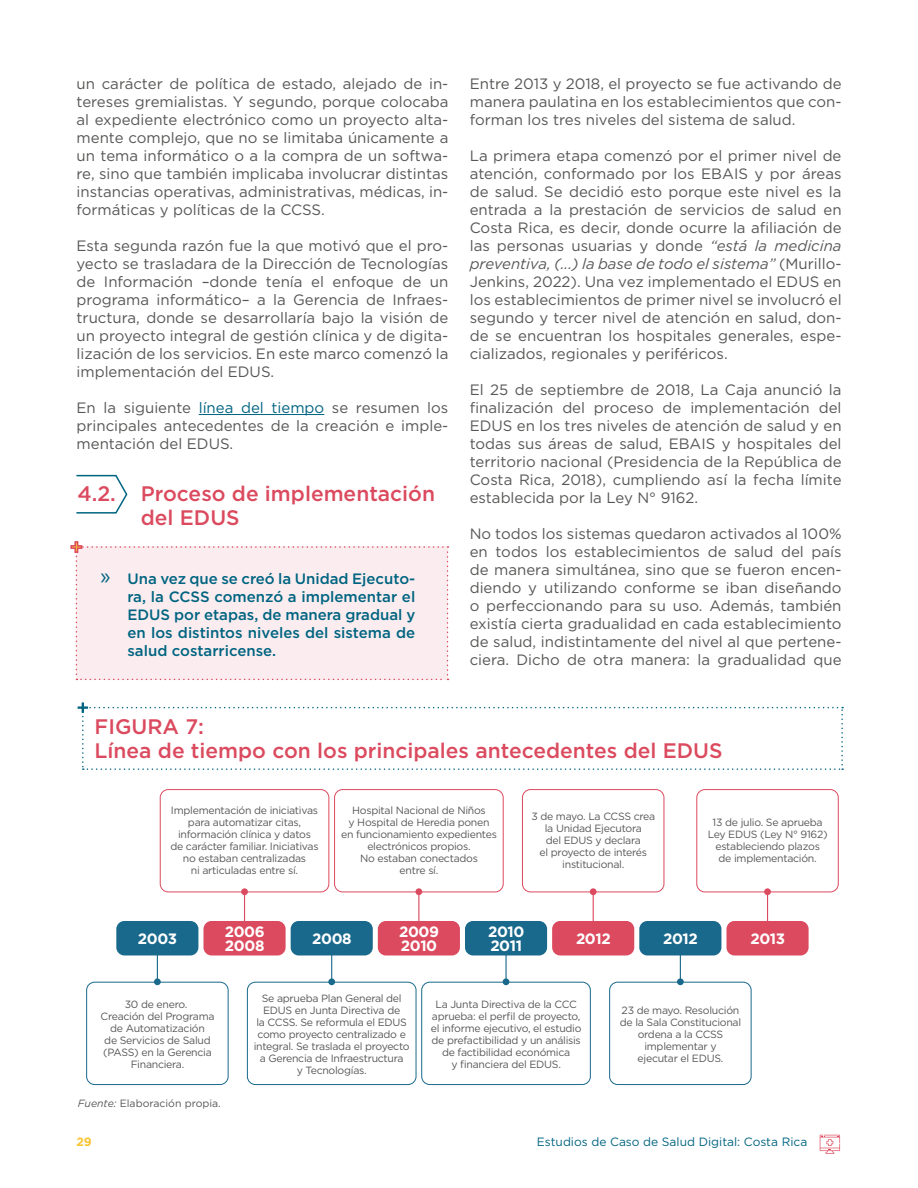
<style>
.page{position:relative;width:918px;height:1188px;background:#fff}
.page>*{position:absolute;margin:0;border:0;box-sizing:border-box;transform-origin:0 0}
.t1{font:500 21px/24px "Gotham";color:#db4a5e}
.t2{font:15px/18px "Gotham";color:#575756;text-align:justify}
.t3{font:500 15px/18px "Gotham";color:#006481;text-align:justify}
.t4{font:700 15px/13.5px "Gotham";letter-spacing:-.025em;color:#fff}
.t5{font:12px "Gotham";color:#006481}
.t6{font:700 12px "Gotham";color:#f8c533}
.t7{font:10.5px/12px "Gotham";letter-spacing:-.025em;color:#575756;text-align:center}
.t8{font:10.5px "Gotham";color:#575756}
.s1{color:#006481}
.s2{font-family:"Myriad Pro";font-weight:400;font-size:24px}
.s3{font-style:italic}
</style>
<div class="page">
<svg style="left:820px;top:1135px;width:20px;height:19px"></svg>
<svg style="left:70px;top:541px;width:379px;height:139px;background:#faecee"></svg>
<hr style="left:199px;top:414px;width:125px;height:1px;background:#006481">
<svg style="left:78px;top:702px;width:765px;height:68px"></svg>
<hr style="left:157px;top:952px;width:1px;height:30px;background:#19698c">
<div style="left:154px;top:978px;width:7px;height:7px;background:#19698c;border-radius:50%"></div>
<hr style="left:244px;top:892px;width:1px;height:30px;background:#db4a5e">
<div style="left:241px;top:888px;width:7px;height:7px;background:#db4a5e;border-radius:50%"></div>
<hr style="left:418px;top:892px;width:1px;height:30px;background:#db4a5e">
<div style="left:415px;top:888px;width:7px;height:7px;background:#db4a5e;border-radius:50%"></div>
<hr style="left:593px;top:892px;width:1px;height:30px;background:#db4a5e">
<div style="left:590px;top:888px;width:7px;height:7px;background:#db4a5e;border-radius:50%"></div>
<hr style="left:767px;top:892px;width:1px;height:30px;background:#db4a5e">
<div style="left:764px;top:888px;width:7px;height:7px;background:#db4a5e;border-radius:50%"></div>
<hr style="left:331px;top:952px;width:1px;height:30px;background:#19698c">
<div style="left:328px;top:978px;width:7px;height:7px;background:#19698c;border-radius:50%"></div>
<hr style="left:505px;top:952px;width:2px;height:30px;background:#19698c">
<div style="left:503px;top:978px;width:6px;height:7px;background:#19698c;border-radius:50%"></div>
<hr style="left:680px;top:952px;width:1px;height:30px;background:#19698c">
<div style="left:677px;top:978px;width:7px;height:7px;background:#19698c;border-radius:50%"></div>
<div style="left:116px;top:921px;width:82px;height:34px;background:#19698c;border-radius:8px"></div>
<div style="left:203px;top:921px;width:83px;height:34px;background:#db4a5e;border-radius:8px"></div>
<div style="left:160px;top:789px;width:169px;height:103px;border:1px solid #db4a5e;border-radius:8px"></div>
<div style="left:247px;top:982px;width:169px;height:103px;border:1px solid #19698c;border-radius:8px"></div>
<div style="left:421px;top:982px;width:170px;height:103px;border:1px solid #19698c;border-radius:8px"></div>
<div style="left:334px;top:789px;width:170px;height:103px;border:1px solid #db4a5e;border-radius:8px"></div>
<div style="left:522px;top:789px;width:142px;height:103px;border:1px solid #db4a5e;border-radius:8px"></div>
<div style="left:86px;top:982px;width:143px;height:103px;border:1px solid #19698c;border-radius:8px"></div>
<div style="left:609px;top:982px;width:142px;height:103px;border:1px solid #19698c;border-radius:8px"></div>
<div style="left:696px;top:789px;width:143px;height:103px;border:1px solid #db4a5e;border-radius:8px"></div>
<div style="left:291px;top:921px;width:82px;height:34px;background:#19698c;border-radius:8px"></div>
<div style="left:378px;top:921px;width:82px;height:34px;background:#db4a5e;border-radius:8px"></div>
<div style="left:465px;top:921px;width:82px;height:34px;background:#19698c;border-radius:8px"></div>
<div style="left:552px;top:921px;width:82px;height:34px;background:#db4a5e;border-radius:8px"></div>
<div style="left:639px;top:921px;width:82px;height:34px;background:#19698c;border-radius:8px"></div>
<div style="left:726px;top:921px;width:83px;height:34px;background:#db4a5e;border-radius:8px"></div>
<svg style="left:76px;top:474px;width:52px;height:40px"></svg>
<p class="t2" style="left:77px;top:74px;width:373px">un carácter de política de estado, alejado de in&shy;tereses gremialistas. Y segundo, porque colocaba al expediente electrónico como un proyecto alta&shy;mente complejo, que no se limitaba únicamente a un tema informático o a la compra de un softwa&shy;re, sino que también implicaba involucrar distintas instancias operativas, administrativas, médicas, in&shy;formáticas y políticas de la CCSS.</p>
<p class="t2" style="left:77px;top:236px;width:373px">Esta segunda razón fue la que motivó que el pro&shy;yecto se trasladara de la Dirección de Tecnologías de Información –donde tenía el enfoque de un programa informático– a la Gerencia de Infraes&shy;tructura, donde se desarrollaría bajo la visión de un proyecto integral de gestión clínica y de digita&shy;lización de los servicios. En este marco comenzó la implementación del EDUS.</p>
<p class="t2" style="left:77px;top:398px;width:373px">En la siguiente <span class="s1">línea del tiempo</span> se resumen los principales antecedentes de la creación e imple&shy;mentación del EDUS.</p>
<h1 class="t1" style="left:141px;top:481px;width:296px;text-indent:-63px">4.2. Proceso de implementación del EDUS</h1>
<p class="t3" style="left:127px;top:569px;width:289px;text-indent:-27px"><span class="s2">»</span> Una vez que se creó la Unidad Ejecuto&shy;ra, la CCSS comenzó a implementar el EDUS por etapas, de manera gradual y en los distintos niveles del sistema de salud costarricense.</p>
<p class="t2" style="left:470px;top:74px;width:373px">Entre 2013 y 2018, el proyecto se fue activando de manera paulatina en los establecimientos que con&shy;forman los tres niveles del sistema de salud.</p>
<p class="t2" style="left:470px;top:146px;width:373px">La primera etapa comenzó por el primer nivel de atención, conformado por los EBAIS y por áreas de salud. Se decidió esto porque este nivel es la entrada a la prestación de servicios de salud en Costa Rica, es decir, donde ocurre la afiliación de las personas usuarias y donde <span class="s3">“está la medicina preventiva, (...) la base de todo el sistema”</span> (Murillo-Jenkins, 2022). Una vez implementado el EDUS en los establecimientos de primer nivel se involucró el segundo y tercer nivel de atención en salud, don&shy;de se encuentran los hospitales generales, espe&shy;cializados, regionales y periféricos.</p>
<p class="t2" style="left:470px;top:380px;width:373px">El 25 de septiembre de 2018, La Caja anunció la finalización del proceso de implementación del EDUS en los tres niveles de atención de salud y en todas sus áreas de salud, EBAIS y hospitales del territorio nacional (Presidencia de la República de Costa Rica, 2018), cumpliendo así la fecha límite establecida por la Ley N° 9162.</p>
<p class="t2" style="left:470px;top:524px;width:373px">No todos los sistemas quedaron activados al 100% en todos los establecimientos de salud del país de manera simultánea, sino que se fueron encen&shy;diendo y utilizando conforme se iban diseñando o perfeccionando para su uso. Además, también existía cierta gradualidad en cada establecimiento de salud, indistintamente del nivel al que pertene&shy;ciera. Dicho de otra manera: la gradualidad que</p>
<h1 class="t1" style="left:95px;top:714px;width:629px">FIGURA 7:<br>Línea de tiempo con los principales antecedentes del EDUS</h1>
<p class="t7" style="left:170px;top:804px;width:150px">Implementación de iniciativas para automatizar citas, información clínica y datos de carácter familiar. Iniciativas no estaban centralizadas<br>ni articuladas entre sí.</p>
<p class="t7" style="left:341px;top:804px;width:157px">Hospital Nacional de Niños<br>y Hospital de Heredia ponen en funcionamiento expedientes electrónicos propios.<br>No estaban conectados<br>entre sí.</p>
<p class="t7" style="left:531px;top:810px;width:126px">3 de mayo. La CCSS crea la Unidad Ejecutora<br>del EDUS y declara<br>el proyecto de interés institucional.</p>
<p class="t7" style="left:708px;top:816px;width:121px">13 de julio. Se aprueba<br>Ley EDUS (Ley N° 9162) estableciendo plazos de implementación.</p>
<p class="t4" style="left:225px;top:925px;width:42px">2006<br>2008</p>
<p class="t4" style="left:399px;top:925px;width:42px">2009<br>2010</p>
<p class="t4" style="left:488px;top:925px;width:38px">2010<br>2011</p>
<p class="t4" style="left:138px;top:932px;width:41px">2003</p>
<p class="t4" style="left:312px;top:932px;width:41px">2008</p>
<p class="t4" style="left:576px;top:932px;width:36px">2012</p>
<p class="t4" style="left:663px;top:932px;width:36px">2012</p>
<p class="t4" style="left:750px;top:932px;width:36px">2013</p>
<p class="t7" style="left:254px;top:992px;width:157px">Se aprueba Plan General del<br>EDUS en Junta Directiva de<br>la CCSS. Se reformula el EDUS como proyecto centralizado e integral. Se traslada el proyecto a Gerencia de Infraestructura<br>y Tecnologías.</p>
<p class="t7" style="left:431px;top:998px;width:152px">La Junta Directiva de la CCC aprueba: el perfil de proyecto, el informe ejecutivo, el estudio de prefactibilidad y un análisis de factibilidad económica<br>y financiera del EDUS.</p>
<p class="t7" style="left:101px;top:998px;width:115px">30 de enero.<br>Creación del Programa de Automatización<br>de Servicios de Salud (PASS) en la Gerencia<br>Financiera.</p>
<p class="t7" style="left:620px;top:1004px;width:123px">23 de mayo. Resolución de la Sala Constitucional ordena a la CCSS implementar y<br>ejecutar el EDUS.</p>
<p class="t8" style="left:78px;top:1097px;width:144px"><span class="s3">Fuente:</span> Elaboración propia.</p>
<p class="t6" style="left:76px;top:1134px;width:17px">29</p>
<p class="t5" style="left:537px;top:1134px;width:272px">Estudios de Caso de Salud Digital: Costa Rica</p>
</div>
